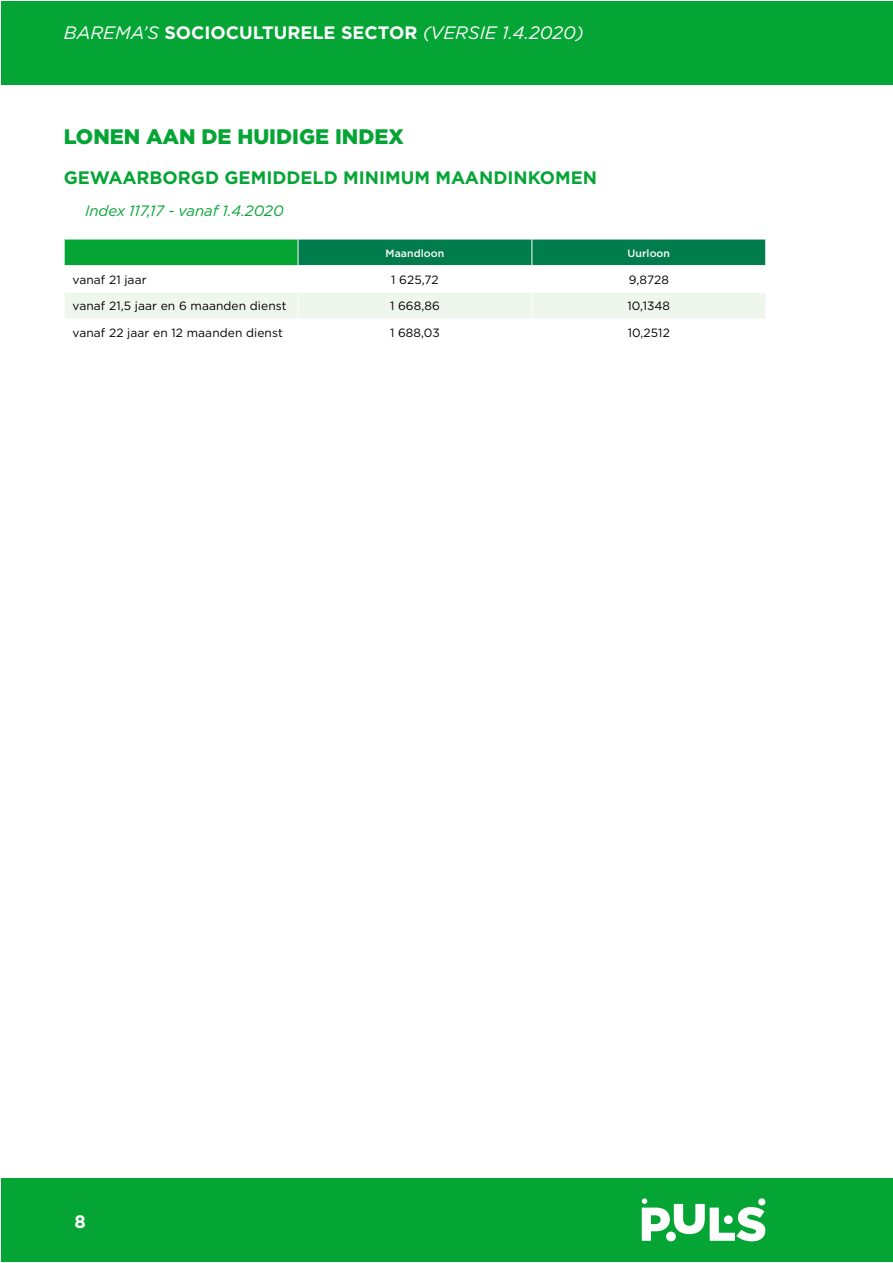
<style>
.page{position:relative;width:893px;height:1263px;background:#fff}
.page>*{position:absolute;margin:0;border:0;box-sizing:border-box;transform-origin:0 0}
.t1{font:900 21px "Gotham";color:#05a535}
.t2{font:italic 18px "Gotham";color:#fff}
.t3{font:700 18px "Gotham";color:#05a535}
.t4{font:700 18px "Gotham";color:#fff}
.t5{font:italic 15px "Gotham";letter-spacing:-.005em;color:#05a535}
.t6{font:12px "Gotham";letter-spacing:.005em;color:#000}
.t7{font:500 10.5px "Gotham";letter-spacing:.005em;color:#fff}
.s1{font-weight:700;font-style:normal}
</style>
<div class="page">
<div style="left:1px;top:1px;width:891px;height:83px;background:#05a535"></div>
<div style="left:1px;top:1179px;width:891px;height:83px;background:#05a535"></div>
<svg style="left:642px;top:1198px;width:123px;height:43px"></svg>
<div style="left:758px;top:1198px;width:7px;height:7px;background:#fff;border-radius:50%"></div>
<svg style="left:64px;top:239px;width:702px;height:79px"></svg>
<h2 class="t2" style="left:64px;top:21px;width:522px">BAREMA’S <span class="s1">SOCIOCULTURELE SECTOR</span> (VERSIE 1.4.2020)</h2>
<h1 class="t1" style="left:64px;top:122px;width:342px">LONEN AAN DE HUIDIGE INDEX</h1>
<h2 class="t3" style="left:64px;top:165px;width:535px">GEWAARBORGD GEMIDDELD MINIMUM MAANDINKOMEN</h2>
<p class="t5" style="left:85px;top:201px;width:200px">Index 117,17 - vanaf 1.4.2020</p>
<p class="t7" style="left:386px;top:246px;width:60px">Maandloon</p>
<p class="t7" style="left:628px;top:246px;width:44px">Uurloon</p>
<p class="t6" style="left:73px;top:272px;width:75px">vanaf 21 jaar</p>
<p class="t6" style="left:391px;top:272px;width:49px">1 625,72</p>
<p class="t6" style="left:629px;top:272px;width:42px">9,8728</p>
<p class="t6" style="left:73px;top:298px;width:215px">vanaf 21,5 jaar en 6 maanden dienst</p>
<p class="t6" style="left:390px;top:298px;width:51px">1 668,86</p>
<p class="t6" style="left:627px;top:298px;width:44px">10,1348</p>
<p class="t6" style="left:73px;top:325px;width:212px">vanaf 22 jaar en 12 maanden dienst</p>
<p class="t6" style="left:390px;top:325px;width:51px">1 688,03</p>
<p class="t6" style="left:628px;top:325px;width:44px">10,2512</p>
<h2 class="t4" style="left:74px;top:1209px;width:13px">8</h2>
</div>
